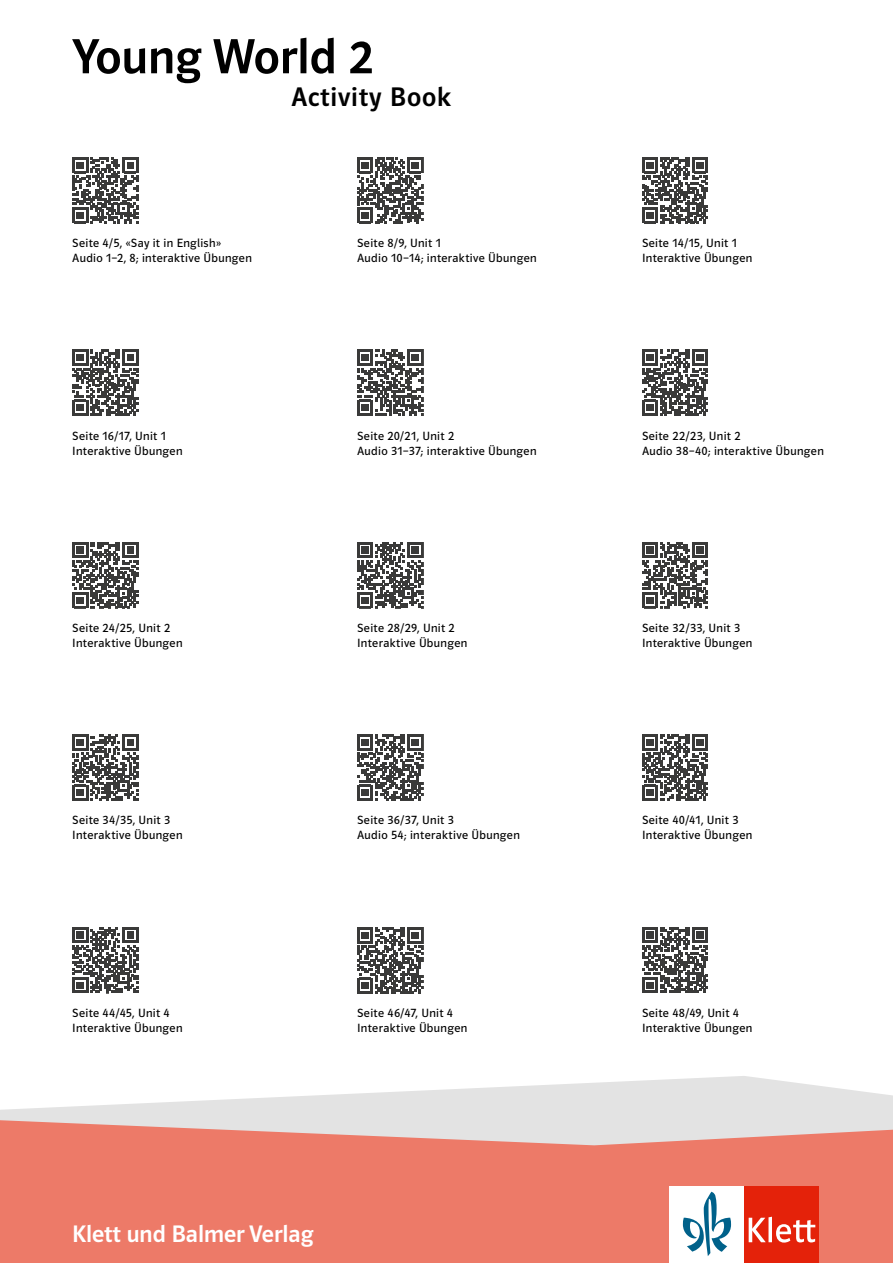
<style>
.page{position:relative;width:893px;height:1263px;background:#fff}
.page>*{position:absolute;margin:0;border:0;box-sizing:border-box;transform-origin:0 0}
.t1{font:51px "Polo 22 K Krftg";color:#000}
.t2{font:500 27px "Polo CEF";letter-spacing:.03em;color:#000}
.t3{font:24px "Polo ST11 K Krftg";color:#fff}
.t4{font:12px/15px "Polo CEF";letter-spacing:.03em;color:#000}
</style>
<div class="page">
<svg style="left:0;top:1076px;width:893px;height:44px;fill:#e3e3e3"></svg>
<svg style="left:0;top:1120px;width:893px;height:143px;background:#eb8575"></svg>
<div style="left:670px;top:1186px;width:74px;height:77px;background:#fff"></div>
<div style="left:744px;top:1186px;width:75px;height:77px;background:#e4220a"></div>
<svg style="left:749px;top:1217px;width:66px;height:25px"></svg>
<svg style="left:683px;top:1192px;width:48px;height:64px"></svg>
<svg style="left:72px;top:157px;width:67px;height:67px"></svg>
<svg style="left:357px;top:157px;width:67px;height:67px"></svg>
<svg style="left:642px;top:157px;width:66px;height:67px"></svg>
<svg style="left:72px;top:349px;width:67px;height:67px"></svg>
<svg style="left:357px;top:349px;width:67px;height:67px"></svg>
<svg style="left:642px;top:349px;width:66px;height:67px"></svg>
<svg style="left:72px;top:542px;width:67px;height:67px"></svg>
<svg style="left:357px;top:542px;width:67px;height:67px"></svg>
<svg style="left:642px;top:542px;width:66px;height:67px"></svg>
<svg style="left:72px;top:734px;width:67px;height:67px"></svg>
<svg style="left:357px;top:734px;width:67px;height:67px"></svg>
<svg style="left:642px;top:734px;width:66px;height:67px"></svg>
<svg style="left:72px;top:927px;width:67px;height:67px"></svg>
<svg style="left:357px;top:927px;width:67px;height:67px"></svg>
<svg style="left:642px;top:927px;width:66px;height:66px"></svg>
<h1 class="t1" style="left:72px;top:30px;width:302px">Young World 2</h1>
<h2 class="t2" style="left:291px;top:81px;width:161px">Activity Book</h2>
<p class="t4" style="left:72px;top:236px;width:181px">Seite 4/5, «Say it in English»<br>Audio 1–2, 8; interaktive Übungen</p>
<p class="t4" style="left:357px;top:236px;width:181px">Seite 8/9, Unit 1<br>Audio 10–14; interaktive Übungen</p>
<p class="t4" style="left:642px;top:236px;width:112px">Seite 14/15, Unit 1<br>Interaktive Übungen</p>
<p class="t4" style="left:72px;top:428px;width:112px">Seite 16/17, Unit 1<br>Interaktive Übungen</p>
<p class="t4" style="left:357px;top:428px;width:181px">Seite 20/21, Unit 2<br>Audio 31–37; interaktive Übungen</p>
<p class="t4" style="left:642px;top:428px;width:183px">Seite 22/23, Unit 2<br>Audio 38–40; interaktive Übungen</p>
<p class="t4" style="left:72px;top:621px;width:112px">Seite 24/25, Unit 2<br>Interaktive Übungen</p>
<p class="t4" style="left:357px;top:621px;width:112px">Seite 28/29, Unit 2<br>Interaktive Übungen</p>
<p class="t4" style="left:642px;top:621px;width:112px">Seite 32/33, Unit 3<br>Interaktive Übungen</p>
<p class="t4" style="left:72px;top:813px;width:112px">Seite 34/35, Unit 3<br>Interaktive Übungen</p>
<p class="t4" style="left:357px;top:813px;width:164px">Seite 36/37, Unit 3<br>Audio 54; interaktive Übungen</p>
<p class="t4" style="left:642px;top:813px;width:112px">Seite 40/41, Unit 3<br>Interaktive Übungen</p>
<p class="t4" style="left:72px;top:1005px;width:112px">Seite 44/45, Unit 4<br>Interaktive Übungen</p>
<p class="t4" style="left:357px;top:1005px;width:112px">Seite 46/47, Unit 4<br>Interaktive Übungen</p>
<p class="t4" style="left:642px;top:1005px;width:112px">Seite 48/49, Unit 4<br>Interaktive Übungen</p>
<h3 class="t3" style="left:72px;top:1221px;width:243px">Klett und Balmer Verlag</h3>
</div>
